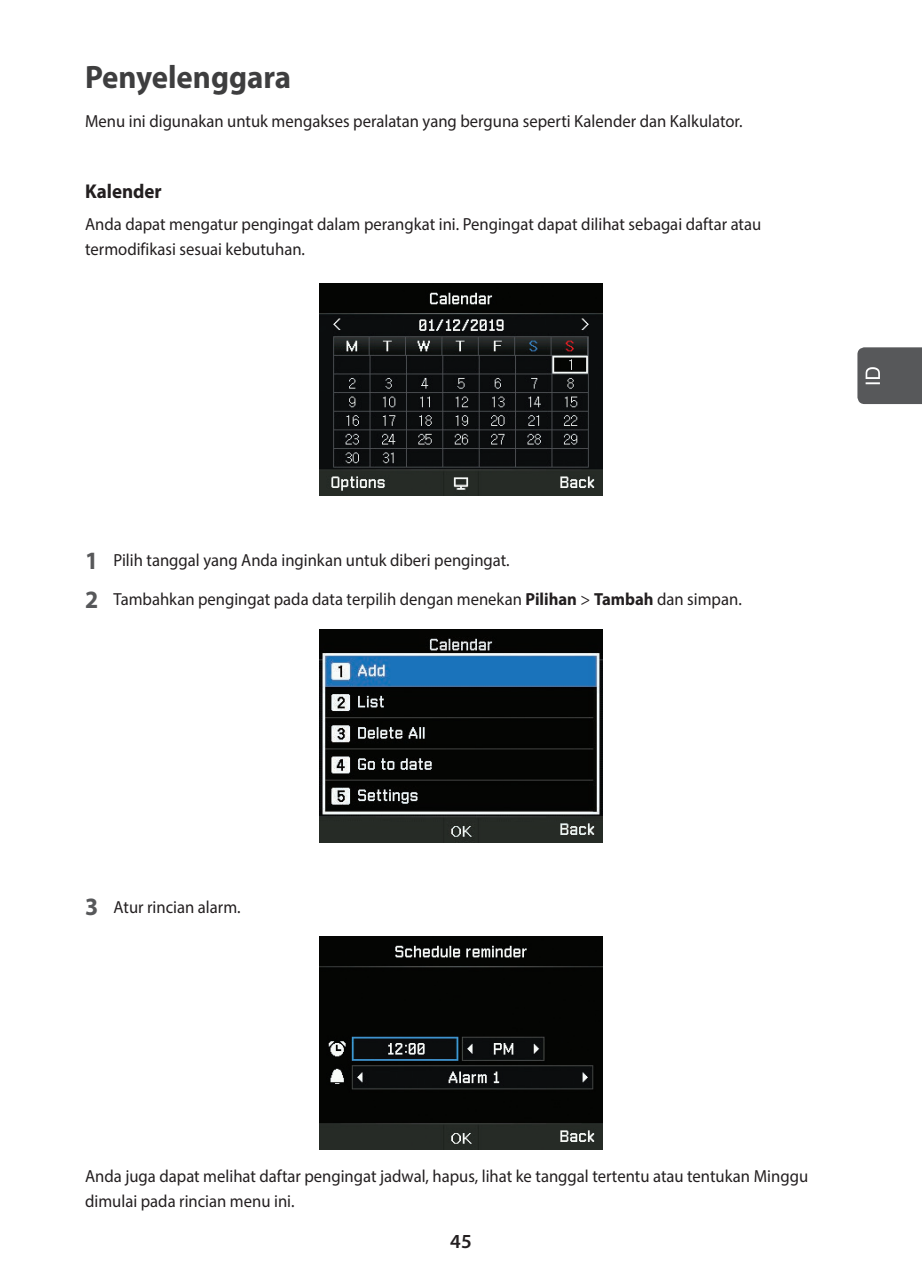
<style>
.page{position:relative;width:922px;height:1276px;background:#fff}
.page>*{position:absolute;margin:0;border:0;box-sizing:border-box;transform-origin:0 0}
.t1{font:700 32.5px "Myriad Pro";color:#3e3e3f;scale:.95 1}
.t2{font:700 20px "Myriad Pro";color:#231f20;scale:.95 1}
.t3{font:600 20px "Myriad Pro";color:#231f20}
.t4{font:17.5px/25px "Myriad Pro";color:#231f20;scale:.95 1}
.s1{font-weight:700;font-size:25px;color:#57585a}
.s2{font-weight:700}
</style>
<div class="page">
<svg style="left:857px;top:347px;width:64px;height:57px;background:#5e5f61"></svg>
<img style="left:319px;top:283px;width:283px;height:213px">
<img style="left:319px;top:629px;width:283px;height:213px">
<img style="left:319px;top:937px;width:283px;height:212px">
<h1 class="t1" style="left:85px;top:56px;width:218px">Penyelenggara</h1>
<p class="t4" style="left:85px;top:109px;width:693px">Menu ini digunakan untuk mengakses peralatan yang berguna seperti Kalender dan Kalkulator.</p>
<p class="t2" style="left:85px;top:178px;width:82px">Kalender</p>
<p class="t4" style="left:85px;top:212px;width:713px">Anda dapat mengatur pengingat dalam perangkat ini. Pengingat dapat dilihat sebagai daftar atau termodifikasi sesuai kebutuhan.</p>
<p class="t4" style="left:85px;top:547px;width:448px"><span class="s1">1</span> Pilih tanggal yang Anda inginkan untuk diberi pengingat.</p>
<p class="t4" style="left:85px;top:587px;width:692px"><span class="s1">2</span> Tambahkan pengingat pada data terpilih dengan menekan <span class="s2">Pilihan</span> &gt; <span class="s2">Tambah</span> dan simpan.</p>
<p class="t4" style="left:85px;top:894px;width:165px"><span class="s1">3</span> Atur rincian alarm.</p>
<p class="t4" style="left:85px;top:1163px;width:762px">Anda juga dapat melihat daftar pengingat jadwal, hapus, lihat ke tanggal tertentu atau tentukan Minggu dimulai pada rincian menu ini.</p>
<p class="t3" style="left:450px;top:1229px;width:23px">45</p>
</div>
